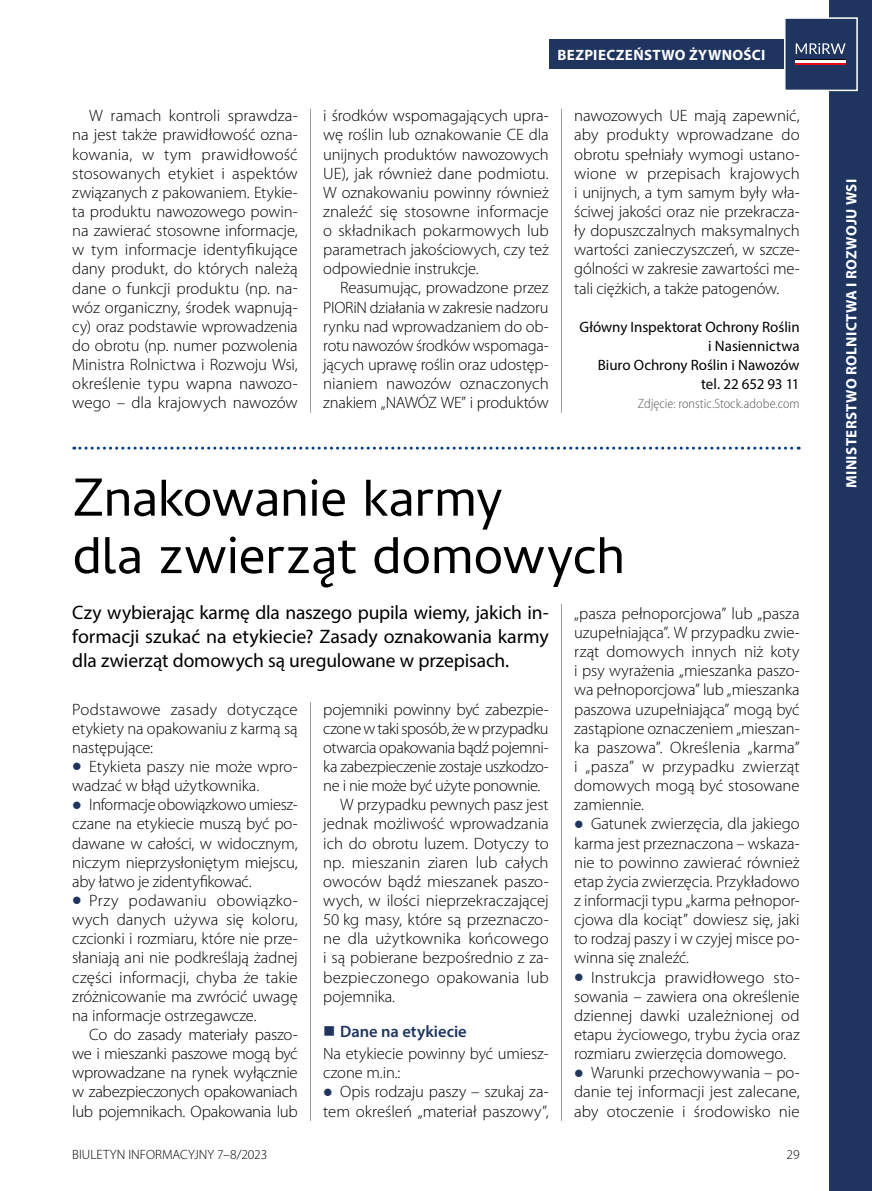
<style>
.page{position:relative;width:872px;height:1191px;background:#fff}
.page>*{position:absolute;margin:0;border:0;box-sizing:border-box;transform-origin:0 0}
.t1{font:54px/57.4px "Cambay";letter-spacing:-.01em;color:#000}
.t2{font:19.5px/24px "Myriad Pro";letter-spacing:-.005em;color:#000;text-align:justify}
.t3{font:300 16.5px/19.2px "Myriad Pro";letter-spacing:-.005em;color:#000;text-align:justify}
.t4{font:300 16.5px "Myriad Pro";letter-spacing:-.025em;color:#000}
.t5{font:300 16.5px "Myriad Pro";letter-spacing:-.03em;color:#000}
.t6{font:600 16.5px "Myriad Pro";color:#1f3560}
.t7{font:15px/19.2px "Myriad Pro";letter-spacing:-.005em;color:#000;text-align:right}
.t8{font:700 15px "Myriad Pro";letter-spacing:.025em;color:#fff}
.t9{font:300 semi-condensed 13.5px "Myriad Pro";color:#575756}
.t10{font:300 13.5px "Myriad Pro";color:#000}
</style>
<div class="page">
<hr style="left:310px;top:702px;width:1px;height:418px;background:#9d9d9c">
<hr style="left:561px;top:604px;width:1px;height:516px;background:#9d9d9c">
<hr style="left:310px;top:109px;width:1px;height:303px;background:#9d9d9c">
<hr style="left:561px;top:109px;width:1px;height:303px;background:#9d9d9c">
<div style="left:829px;top:0;width:43px;height:1191px;background:#1f3560"></div>
<div style="left:549px;top:39px;width:280px;height:30px;background:#1f3560"></div>
<div style="left:784px;top:18px;width:73px;height:72px;background:#1f3560"></div>
<hr style="left:795px;top:63px;width:51px;height:2px;background:#e30613">
<hr style="left:795px;top:60px;width:51px;height:3px;background:#fff">
<hr style="left:795px;top:60px;width:51px;height:1px;background:#000">
<svg style="left:795px;top:43px;width:50px;height:11px"></svg>
<div style="left:784px;top:17px;width:73px;height:74px;border:2px solid #fff"></div>
<svg style="left:74px;top:446px;width:725px;height:3px"></svg>
<p class="t8" style="left:557px;top:45px;width:210px">BEZPIECZEŃSTWO ŻYWNOŚCI</p>
<p class="t3" style="left:72px;top:106px;width:227px;text-indent:17px">W ramach kontroli sprawdza&shy;na jest także prawidłowość ozna&shy;kowania, w tym prawidłowość stosowanych etykiet i aspektów związanych z pakowaniem. Etykie&shy;ta produktu nawozowego powin&shy;na zawierać stosowne informacje, w tym informacje identyfikujące dany produkt, do których należą dane o funkcji produktu (np. na&shy;wóz organiczny, środek wapnują&shy;cy) oraz podstawie wprowadzenia do obrotu (np. numer pozwolenia Ministra Rolnictwa i Rozwoju Wsi, określenie typu wapna nawozo&shy;wego – dla krajowych nawozów</p>
<p class="t3" style="left:323px;top:106px;width:227px">i środków wspomagających upra&shy;wę roślin lub oznakowanie CE dla unijnych produktów nawozowych UE), jak również dane podmiotu.<br>W oznakowaniu powinny również znaleźć się stosowne informacje o składnikach pokarmowych lub parametrach jakościowych, czy też odpowiednie instrukcje.</p>
<p class="t3" style="left:323px;top:279px;width:227px;text-indent:17px">Reasumując, prowadzone przez PIORiN działania w zakresie nadzoru rynku nad wprowadzaniem do ob&shy;rotu nawozów środków wspomaga&shy;jących uprawę roślin oraz udostęp&shy;nianiem nawozów oznaczonych znakiem „NAWÓZ WE” i produktów</p>
<p class="t3" style="left:574px;top:106px;width:227px">nawozowych UE mają zapewnić, aby produkty wprowadzane do obrotu spełniały wymogi ustano&shy;wione w przepisach krajowych i unijnych, a tym samym były wła&shy;ściwej jakości oraz nie przekracza&shy;ły dopuszczalnych maksymalnych wartości zanieczyszczeń, w szcze&shy;gólności w zakresie zawartości me&shy;tali ciężkich, a także patogenów.</p>
<p class="t7" style="left:579px;top:317px;width:222px">Główny Inspektorat Ochrony Roślin i Nasiennictwa<br>Biuro Ochrony Roślin i Nawozów tel. 22 652 93 11</p>
<p class="t9" style="left:638px;top:396px;width:163px">Zdjęcie: ronstic.Stock.adobe.com</p>
<h1 class="t1" style="left:72px;top:468px;width:554px">Znakowanie karmy<br>dla zwierząt domowych</h1>
<p class="t2" style="left:72px;top:600px;width:478px">Czy wybierając karmę dla naszego pupila wiemy, jakich in&shy;formacji szukać na etykiecie? Zasady oznakowania karmy dla zwierząt domowych są uregulowane w przepisach.</p>
<p class="t3" style="left:72px;top:700px;width:227px">Podstawowe zasady dotyczące etykiety na opakowaniu z karmą są następujące:</p>
<p class="t3" style="left:72px;top:757px;width:227px;text-indent:17px">Etykieta paszy nie może wpro&shy;wadzać w błąd użytkownika.</p>
<p class="t3" style="left:72px;top:795px;width:227px;text-indent:17px">Informacje obowiązkowo umiesz&shy;czane na etykiecie muszą być po&shy;dawane w całości, w widocznym, niczym nieprzysłoniętym miejscu, aby łatwo je zidentyfikować.</p>
<p class="t3" style="left:72px;top:891px;width:227px;text-indent:17px">Przy podawaniu obowiązko&shy;wych danych używa się koloru, czcionki i rozmiaru, które nie prze&shy;słaniają ani nie podkreślają żadnej części informacji, chyba że takie zróżnicowanie ma zwrócić uwagę na informacje ostrzegawcze.</p>
<p class="t3" style="left:72px;top:1025px;width:227px;text-indent:17px">Co do zasady materiały paszo&shy;we i mieszanki paszowe mogą być wprowadzane na rynek wyłącznie w zabezpieczonych opakowaniach lub pojemnikach. Opakowania lub</p>
<p class="t3" style="left:323px;top:700px;width:227px">pojemniki powinny być zabezpie-</p>
<p class="t4" style="left:323px;top:719px;width:227px">czone w taki sposób, że w przypadku</p>
<p class="t5" style="left:323px;top:738px;width:227px">otwarcia opakowania bądź pojemni-</p>
<p class="t4" style="left:323px;top:757px;width:227px">ka zabezpieczenie zostaje uszkodzo-</p>
<p class="t4" style="left:323px;top:776px;width:219px">ne i nie może być użyte ponownie.</p>
<p class="t3" style="left:340px;top:795px;width:210px">W przypadku pewnych pasz jest</p>
<p class="t3" style="left:323px;top:814px;width:227px">jednak możliwość wprowadzania</p>
<p class="t3" style="left:323px;top:833px;width:227px">ich do obrotu luzem. Dotyczy to</p>
<p class="t3" style="left:323px;top:853px;width:227px">np. mieszanin ziaren lub całych</p>
<p class="t3" style="left:323px;top:872px;width:227px">owoców bądź mieszanek paszo-</p>
<p class="t3" style="left:323px;top:891px;width:227px">wych, w ilości nieprzekraczającej</p>
<p class="t3" style="left:323px;top:910px;width:227px">50 kg masy, które są przeznaczo-</p>
<p class="t3" style="left:323px;top:929px;width:227px">ne dla użytkownika końcowego</p>
<p class="t3" style="left:323px;top:948px;width:227px">i są pobierane bezpośrednio z za-</p>
<p class="t3" style="left:323px;top:967px;width:227px">bezpieczonego opakowania lub</p>
<p class="t3" style="left:323px;top:987px;width:73px">pojemnika.</p>
<p class="t6" style="left:340px;top:1021px;width:128px">Dane na etykiecie</p>
<p class="t3" style="left:323px;top:1044px;width:227px">Na etykiecie powinny być umiesz&shy;czone m.in.:</p>
<p class="t3" style="left:323px;top:1082px;width:227px;text-align:right">Opis rodzaju paszy – szukaj za&shy;tem określeń „materiał paszowy”,</p>
<p class="t3" style="left:574px;top:604px;width:227px">„pasza pełnoporcjowa” lub „pasza uzupełniająca”. W przypadku zwie&shy;rząt domowych innych niż koty i psy wyrażenia „mieszanka paszo&shy;wa pełnoporcjowa” lub „mieszanka paszowa uzupełniająca” mogą być zastąpione oznaczeniem „mieszan&shy;ka paszowa”. Określenia „karma” i „pasza” w przypadku zwierząt domowych mogą być stosowane zamiennie.</p>
<p class="t3" style="left:574px;top:814px;width:227px;text-indent:17px">Gatunek zwierzęcia, dla jakiego karma jest przeznaczona – wskaza&shy;nie to powinno zawierać również etap życia zwierzęcia. Przykładowo z informacji typu „karma pełnopor&shy;cjowa dla kociąt” dowiesz się, jaki to rodzaj paszy i w czyjej misce po&shy;winna się znaleźć.</p>
<p class="t3" style="left:591px;top:967px;width:210px">Instrukcja prawidłowego sto-</p>
<p class="t3" style="left:574px;top:987px;width:227px">sowania – zawiera ona określenie</p>
<p class="t3" style="left:574px;top:1006px;width:227px">dziennej dawki uzależnionej od</p>
<p class="t3" style="left:574px;top:1025px;width:227px">etapu życiowego, trybu życia oraz</p>
<p class="t3" style="left:574px;top:1044px;width:213px">rozmiaru zwierzęcia domowego.</p>
<p class="t3" style="left:591px;top:1063px;width:210px">Warunki przechowywania – po-</p>
<p class="t3" style="left:574px;top:1082px;width:227px">danie tej informacji jest zalecane,</p>
<p class="t3" style="left:574px;top:1101px;width:227px">aby otoczenie i środowisko nie</p>
<p class="t10" style="left:72px;top:1146px;width:196px">BIULETYN INFORMACYJNY 7–8/2023</p>
<p class="t10" style="left:786px;top:1146px;width:15px">29</p>
<p class="t8" style="left:841px;top:488px;width:311px;rotate:-90deg">MINISTERSTWO ROLNICTWA I ROZWOJU WSI</p>
</div>
